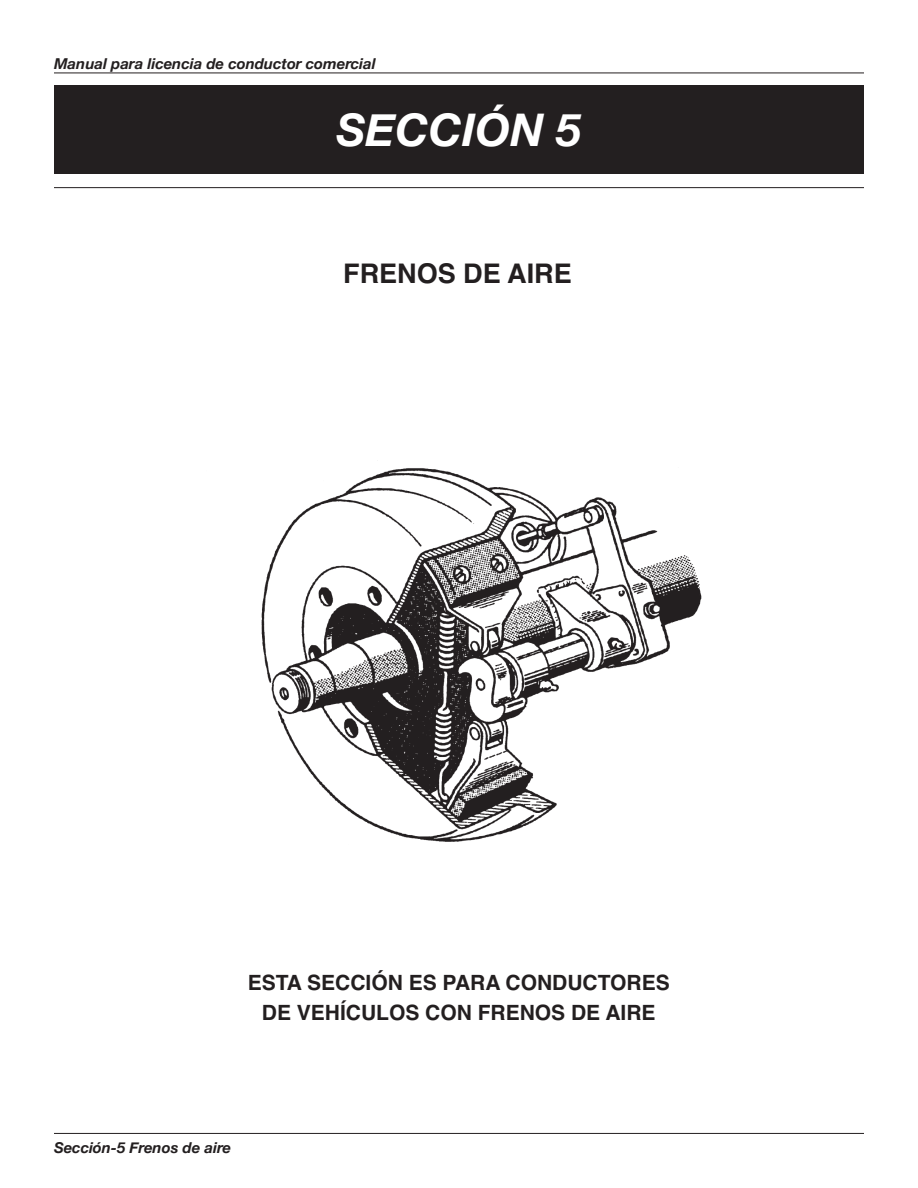
<style>
.page{position:relative;width:918px;height:1188px;background:#fff}
.page>*{position:absolute;margin:0;border:0;box-sizing:border-box;transform-origin:0 0}
.t1{font:italic 700 45px "Helvetica Neue";color:#fff}
.t2{font:700 27px "Helvetica";color:#231f20}
.t3{font:700 21px/30px "Helvetica";color:#231f20;text-align:center}
.t4{font:italic 700 15px "Helvetica Neue";color:#231f20}
</style>
<div class="page">
<hr style="left:54px;top:73px;width:810px;height:1px;background:#231f20">
<hr style="left:54px;top:1133px;width:810px;height:1px;background:#231f20">
<img style="left:261px;top:468px;width:441px;height:374px">
<div style="left:54px;top:85px;width:810px;height:88px;background:#231f20"></div>
<hr style="left:54px;top:187px;width:810px;height:1px;background:#231f20">
<p class="t4" style="left:54px;top:54px;width:324px">Manual para licencia de conductor comercial</p>
<h1 class="t1" style="left:336px;top:102px;width:247px">SECCIÓN 5</h1>
<h2 class="t2" style="left:343px;top:258px;width:230px">FRENOS DE AIRE</h2>
<h3 class="t3" style="left:248px;top:967px;width:424px">ESTA SECCIÓN ES PARA CONDUCTORES<br>DE VEHÍCULOS CON FRENOS DE AIRE</h3>
<p class="t4" style="left:54px;top:1138px;width:179px">Sección-5 Frenos de aire</p>
</div>
